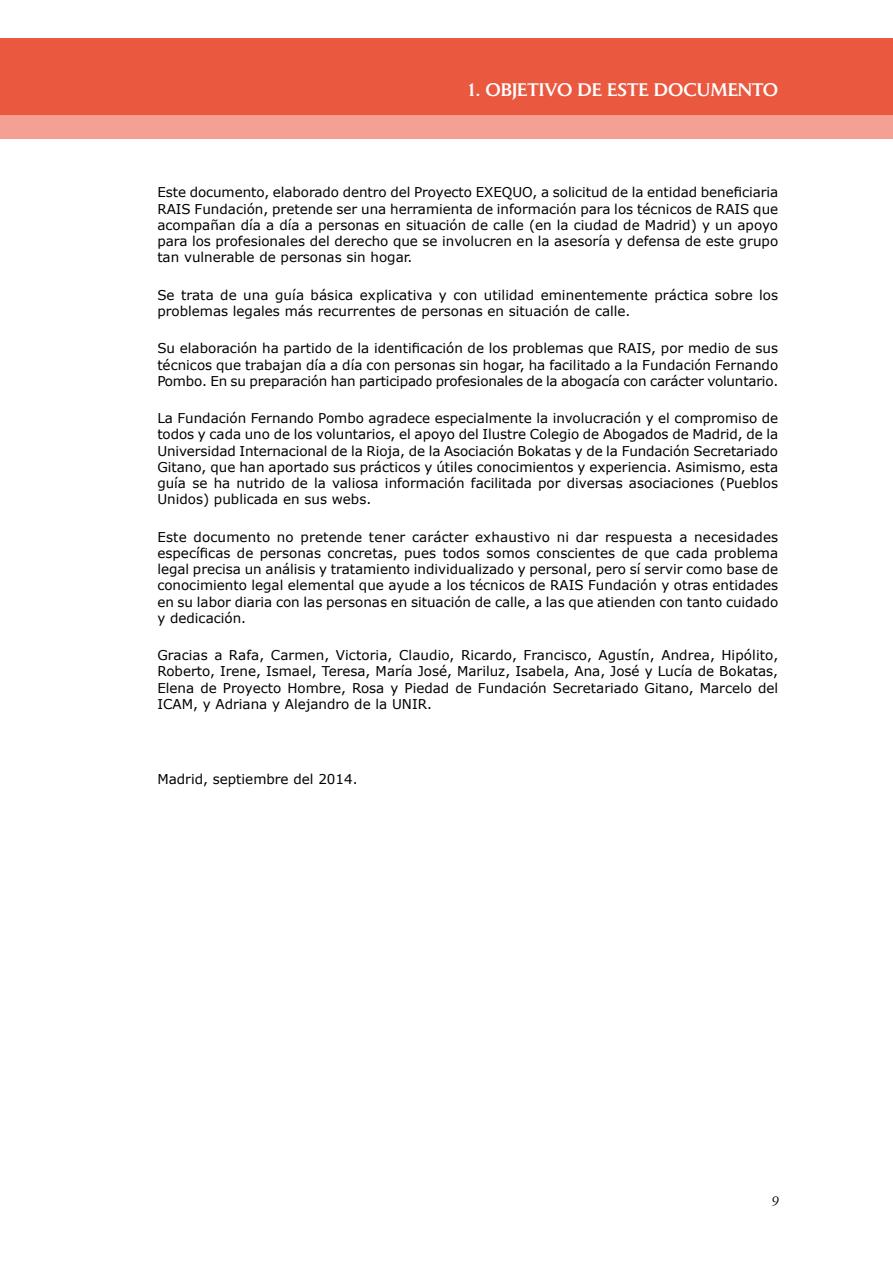
<style>
.page{position:relative;width:893px;height:1263px;background:#fff}
.page>*{position:absolute;margin:0;border:0;box-sizing:border-box;transform-origin:0 0}
.t1{font:500 18px "Daily News BQ";color:#fff}
.t2{font:13.5px/16.2px "Verdana";color:#000;text-align:justify}
.t3{font:italic 13.5px "Daily News BQ";color:#000}
</style>
<div class="page">
<div style="left:0;top:96px;width:893px;height:43px;background:#f4a093"></div>
<div style="left:0;top:38px;width:893px;height:77px;background:#e9583f"></div>
<h1 class="t1" style="left:466px;top:78px;width:313px">1. OBJETIVO DE ESTE DOCUMENTO</h1>
<p class="t2" style="left:157px;top:184px;width:622px">Este documento, elaborado dentro del Proyecto EXEQUO, a solicitud de la entidad beneficiaria RAIS Fundación, pretende ser una herramienta de información para los técnicos de RAIS que acompañan día a día a personas en situación de calle (en la ciudad de Madrid) y un apoyo para los profesionales del derecho que se involucren en la asesoría y defensa de este grupo tan vulnerable de personas sin hogar.</p>
<p class="t2" style="left:157px;top:287px;width:622px">Se trata de una guía básica explicativa y con utilidad eminentemente práctica sobre los problemas legales más recurrentes de personas en situación de calle.</p>
<p class="t2" style="left:157px;top:340px;width:622px">Su elaboración ha partido de la identificación de los problemas que RAIS, por medio de sus técnicos que trabajan día a día con personas sin hogar, ha facilitado a la Fundación Fernando Pombo. En su preparación han participado profesionales de la abogacía con carácter voluntario.</p>
<p class="t2" style="left:157px;top:410px;width:622px">La Fundación Fernando Pombo agradece especialmente la involucración y el compromiso de todos y cada uno de los voluntarios, el apoyo del Ilustre Colegio de Abogados de Madrid, de la Universidad Internacional de la Rioja, de la Asociación Bokatas y de la Fundación Secretariado Gitano, que han aportado sus prácticos y útiles conocimientos y experiencia. Asimismo, esta guía se ha nutrido de la valiosa información facilitada por diversas asociaciones (Pueblos Unidos) publicada en sus webs.</p>
<p class="t2" style="left:157px;top:529px;width:622px">Este documento no pretende tener carácter exhaustivo ni dar respuesta a necesidades específicas de personas concretas, pues todos somos conscientes de que cada problema legal precisa un análisis y tratamiento individualizado y personal, pero sí servir como base de conocimiento legal elemental que ayude a los técnicos de RAIS Fundación y otras entidades en su labor diaria con las personas en situación de calle, a las que atienden con tanto cuidado y dedicación.</p>
<p class="t2" style="left:157px;top:647px;width:622px">Gracias a Rafa, Carmen, Victoria, Claudio, Ricardo, Francisco, Agustín, Andrea, Hipólito, Roberto, Irene, Ismael, Teresa, María José, Mariluz, Isabela, Ana, José y Lucía de Bokatas, Elena de Proyecto Hombre, Rosa y Piedad de Fundación Secretariado Gitano, Marcelo del ICAM, y Adriana y Alejandro de la UNIR.</p>
<p class="t2" style="left:157px;top:770px;width:202px">Madrid, septiembre del 2014.</p>
<p class="t3" style="left:771px;top:1193px;width:9px">9</p>
</div>
